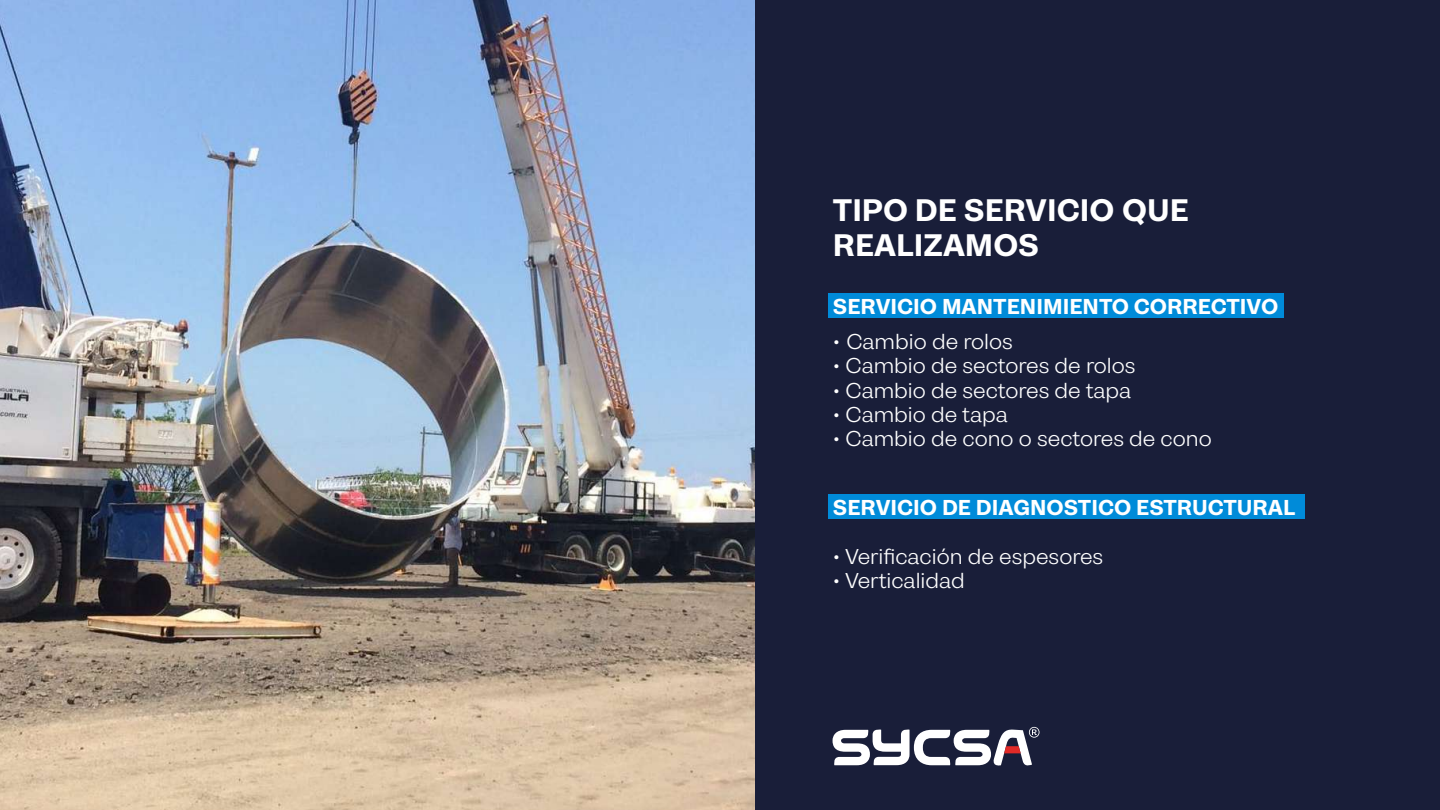
<style>
.page{position:relative;width:1440px;height:810px;background:#191e39}
.page>*{position:absolute;margin:0;border:0;box-sizing:border-box;transform-origin:0 0}
.t1{font:700 29.25px/35.1px "Pais";color:#fff}
.t2{font:20.25px "Pais";color:#fff}
.t3{font:700 20.25px "Pais";color:#fff}
</style>
<div class="page">
<div style="left:829px;top:294px;width:455px;height:24px;background:#008bd9"></div>
<div style="left:829px;top:495px;width:476px;height:24px;background:#008bd9"></div>
<img style="left:0;top:0;width:754px;height:810px">
<svg style="left:833px;top:727px;width:207px;height:39px"></svg>
<h1 class="t1" style="left:833px;top:193px;width:357px">TIPO DE SERVICIO QUE<br>REALIZAMOS</h1>
<p class="t3" style="left:833px;top:292px;width:447px">SERVICIO MANTENIMIENTO CORRECTIVO</p>
<p class="t2" style="left:833px;top:328px;width:181px">• Cambio de rolos</p>
<p class="t2" style="left:833px;top:352px;width:304px">• Cambio de sectores de rolos</p>
<p class="t2" style="left:833px;top:376px;width:300px">• Cambio de sectores de tapa</p>
<p class="t2" style="left:833px;top:400px;width:176px">• Cambio de tapa</p>
<p class="t2" style="left:833px;top:425px;width:380px">• Cambio de cono o sectores de cono</p>
<p class="t3" style="left:833px;top:493px;width:464px">SERVICIO DE DIAGNOSTICO ESTRUCTURAL</p>
<p class="t2" style="left:833px;top:542px;width:272px">• Verificación de espesores</p>
<p class="t2" style="left:833px;top:566px;width:133px">• Verticalidad</p>
</div>
